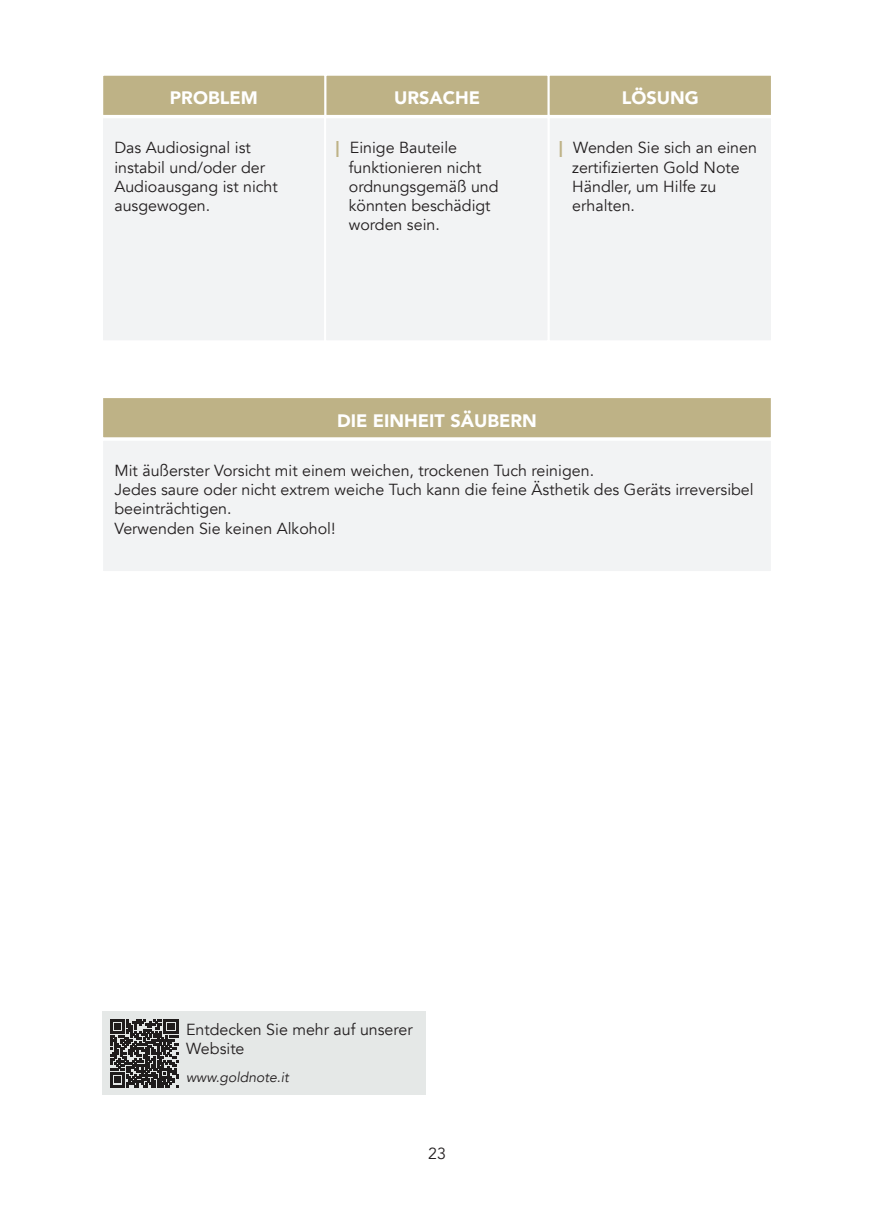
<style>
.page{position:relative;width:874px;height:1225px;background:#fff}
.page>*{position:absolute;margin:0;border:0;box-sizing:border-box;transform-origin:0 0}
.t1{font:900 18px "Avenir";color:#fff}
.t2{font:16px/19.2px "Avenir";color:#231f20}
.t3{font:italic 14px "Avenir";color:#231f20}
.s1{font-weight:900;color:#beb286}
</style>
<div class="page">
<div style="left:102px;top:397px;width:669px;height:41px;background:#beb286"></div>
<div style="left:101px;top:396px;width:671px;height:43px;border:2px solid #fff"></div>
<div style="left:102px;top:440px;width:669px;height:132px;background:#f2f3f4"></div>
<div style="left:101px;top:439px;width:671px;height:134px;border:2px solid #fff"></div>
<div style="left:102px;top:117px;width:223px;height:224px;background:#f2f3f4"></div>
<div style="left:101px;top:116px;width:225px;height:226px;border:2px solid #fff"></div>
<div style="left:548px;top:117px;width:223px;height:224px;background:#f2f3f4"></div>
<div style="left:547px;top:116px;width:225px;height:226px;border:2px solid #fff"></div>
<div style="left:325px;top:117px;width:223px;height:224px;background:#f2f3f4"></div>
<div style="left:324px;top:116px;width:225px;height:226px;border:2px solid #fff"></div>
<div style="left:102px;top:75px;width:223px;height:41px;background:#beb286"></div>
<div style="left:101px;top:74px;width:225px;height:43px;border:2px solid #fff"></div>
<div style="left:325px;top:75px;width:223px;height:41px;background:#beb286"></div>
<div style="left:324px;top:74px;width:225px;height:43px;border:2px solid #fff"></div>
<div style="left:548px;top:75px;width:223px;height:41px;background:#beb286"></div>
<div style="left:547px;top:74px;width:225px;height:43px;border:2px solid #fff"></div>
<div style="left:102px;top:1011px;width:323px;height:84px;background:#e5e8e7"></div>
<svg style="left:110px;top:1019px;width:68px;height:68px"></svg>
<p class="t1" style="left:170px;top:83px;width:89px">PROBLEM</p>
<p class="t1" style="left:394px;top:83px;width:88px">URSACHE</p>
<p class="t1" style="left:621px;top:83px;width:78px">LÖSUNG</p>
<p class="t2" style="left:114px;top:139px;width:165px">Das Audiosignal ist instabil und/oder der<br>Audioausgang ist nicht</p>
<p class="t2" style="left:114px;top:196px;width:97px">ausgewogen.</p>
<p class="t2" style="left:348px;top:139px;width:151px;text-indent:-13px"><span class="s1">|</span> Einige Bauteile funktionieren nicht ordnungsgemäß und könnten beschädigt worden sein.</p>
<p class="t2" style="left:572px;top:139px;width:186px;text-indent:-13px"><span class="s1">|</span> Wenden Sie sich an einen zertifizierten Gold Note<br>Händler, um Hilfe zu erhalten.</p>
<p class="t1" style="left:337px;top:405px;width:201px">DIE EINHEIT SÄUBERN</p>
<p class="t2" style="left:114px;top:461px;width:481px">Mit äußerster Vorsicht mit einem weichen, trockenen Tuch reinigen.</p>
<p class="t2" style="left:114px;top:480px;width:640px">Jedes saure oder nicht extrem weiche Tuch kann die feine Ästhetik des Geräts irreversibel beeinträchtigen.</p>
<p class="t2" style="left:114px;top:519px;width:222px">Verwenden Sie keinen Alkohol!</p>
<p class="t2" style="left:186px;top:1020px;width:228px">Entdecken Sie mehr auf unserer<br>Website</p>
<p class="t3" style="left:186px;top:1069px;width:104px">www.goldnote.it</p>
<p class="t2" style="left:428px;top:1144px;width:19px">23</p>
</div>
